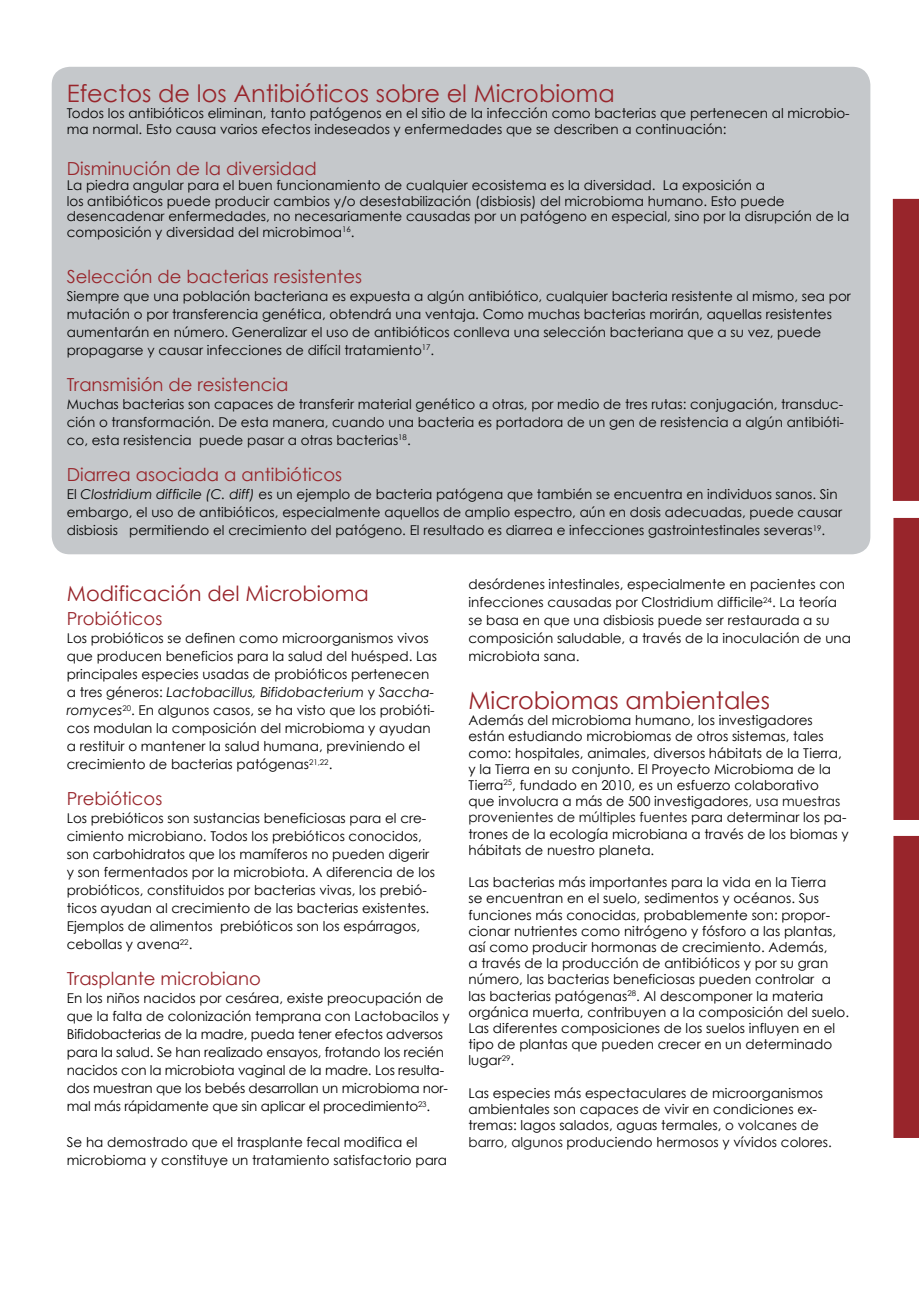
<style>
.page{position:relative;width:919px;height:1289px;background:#fff}
.page>*{position:absolute;margin:0;border:0;box-sizing:border-box;transform-origin:0 0}
.t1{font:24px "Century Gothic";color:#98252b}
.t2{font:21px "Century Gothic";color:#98252b}
.t3{font:18px "Century Gothic";color:#98252b}
.t4{font:13.5px/18px "Century Gothic";color:#000}
.s1{font-style:italic}
.s2{color:#0d0d0d}
</style>
<div class="page">
<div style="left:52px;top:67px;width:818px;height:487px;background:#c5c8cb;border-radius:18px"></div>
<div style="left:892px;top:199px;width:26px;height:302px;background:#98252b"></div>
<div style="left:893px;top:518px;width:25px;height:302px;background:#98252b"></div>
<div style="left:893px;top:836px;width:25px;height:301px;background:#98252b"></div>
<h1 class="t1" style="left:67px;top:78px;width:549px">Efectos de los Antibióticos sobre el Microbioma</h1>
<p class="t4" style="left:67px;top:105px;width:784px;line-height:16.2px">Todos los antibióticos eliminan, tanto patógenos en el sitio de la infección como bacterias que pertenecen al microbio&shy;ma normal. Esto causa varios efectos indeseados y enfermedades que se describen a continuación:</p>
<h3 class="t3" style="left:67px;top:157px;width:251px">Disminución de la diversidad</h3>
<p class="t4" style="left:67px;top:177px;width:784px;line-height:15.5px">La piedra angular para el buen funcionamiento de cualquier ecosistema es la diversidad. La exposición a<br>los antibióticos puede producir cambios y/o desestabilización (disbiosis) del microbioma humano. Esto puede desencadenar enfermedades, no necesariamente causadas por un patógeno en especial, sino por la disrupción de la composición y diversidad del microbimoa<sup>16</sup>.</p>
<h3 class="t3" style="left:67px;top:265px;width:297px">Selección de bacterias resistentes</h3>
<p class="t4" style="left:67px;top:287px;width:785px">Siempre que una población bacteriana es expuesta a algún antibiótico, cualquier bacteria resistente al mismo, sea por mutación o por transferencia genética, obtendrá una ventaja. Como muchas bacterias morirán, aquellas resistentes aumentarán en número. Generalizar el uso de antibióticos conlleva una selección bacteriana que a su vez, puede propagarse y causar infecciones de difícil tratamiento<sup>17</sup>.</p>
<h3 class="t3" style="left:67px;top:373px;width:223px">Transmisión de resistencia</h3>
<p class="t4" style="left:67px;top:395px;width:778px;text-align:justify">Muchas bacterias son capaces de transferir material genético a otras, por medio de tres rutas: conjugación, transduc&shy;ción o transformación. De esta manera, cuando una bacteria es portadora de un gen de resistencia a algún antibióti&shy;co, esta resistencia puede pasar a otras bacterias<sup>18</sup>.</p>
<h3 class="t3" style="left:67px;top:463px;width:277px">Diarrea asociada a antibióticos</h3>
<p class="t4" style="left:67px;top:485px;width:776px">El <span class="s1">Clostridium difficile (C. diff)</span> es un ejemplo de bacteria patógena que también se encuentra en individuos sanos. Sin embargo, el uso de antibióticos, especialmente aquellos de amplio espectro, aún en dosis adecuadas, puede causar disbiosis permitiendo el crecimiento del patógeno. El resultado es diarrea e infecciones gastrointestinales severas<sup>19</sup>.</p>
<h2 class="t2" style="left:67px;top:581px;width:303px">Modificación del Microbioma</h2>
<h3 class="t3" style="left:67px;top:607px;width:97px">Probióticos</h3>
<p class="t4" style="left:67px;top:629px;width:371px">Los probióticos se definen como microorganismos vivos que producen beneficios para la salud del huésped. Las principales especies usadas de probióticos pertenecen a tres géneros: <span class="s1">Lactobacillus, Bifidobacterium</span> y <span class="s1">Saccha&shy;romyces</span><sup>20</sup>. En algunos casos, se ha visto que los probióti&shy;cos modulan la composición del microbioma y ayudan a restituir o mantener la salud humana, previniendo el crecimiento de bacterias patógenas<sup>21,22</sup>.</p>
<h3 class="t3" style="left:67px;top:787px;width:97px">Prebióticos</h3>
<p class="t4" style="left:67px;top:809px;width:370px">Los prebióticos son sustancias beneficiosas para el cre&shy;cimiento microbiano. Todos los prebióticos conocidos, son carbohidratos que los mamíferos no pueden digerir y son fermentados por la microbiota. A diferencia de los probióticos, constituidos por bacterias vivas, los prebió&shy;ticos ayudan al crecimiento de las bacterias existentes.<br>Ejemplos de alimentos prebióticos son los espárragos, cebollas y avena<sup>22</sup>.</p>
<h3 class="t3" style="left:67px;top:967px;width:195px">Trasplante microbiano</h3>
<p class="t4" style="left:67px;top:989px;width:384px">En los niños nacidos por cesárea, existe preocupación de que la falta de colonización temprana con Lactobacilos y Bifidobacterias de la madre, pueda tener efectos adversos para la salud. Se han realizado ensayos, frotando los recién nacidos con la microbiota vaginal de la madre. Los resulta&shy;dos muestran que los bebés desarrollan un microbioma nor&shy;mal más rápidamente que sin aplicar el procedimiento<sup>23</sup>.</p>
<p class="t4" style="left:67px;top:1133px;width:382px">Se ha demostrado que el trasplante fecal modifica el microbioma y constituye un tratamiento satisfactorio para</p>
<p class="t4" style="left:468px;top:575px;width:384px">desórdenes intestinales, especialmente en pacientes con infecciones causadas por Clostridium difficile<sup>24</sup>. La teoría se basa en que una disbiosis puede ser restaurada a su composición saludable, a través de la inoculación de una microbiota sana.</p>
<h1 class="t1" style="left:468px;top:685px;width:303px">Microbiomas ambientales</h1>
<p class="t4" style="left:468px;top:712px;width:381px;line-height:16.2px">Además del microbioma humano, los investigadores están estudiando microbiomas de otros sistemas, tales como: hospitales, animales, diversos hábitats de la Tierra, y la Tierra en su conjunto. El Proyecto Microbioma de la Tierra<sup>25</sup>, fundado en 2010, es un esfuerzo colaborativo<br>que involucra a más de 500 investigadores<span class="s2">, usa muestras provenientes de múltiples fuentes</span> para determinar los pa&shy;trones de la ecología microbiana a través de los biomas y hábitats de nuestro planeta.</p>
<p class="t4" style="left:468px;top:874px;width:382px;line-height:16.2px">Las bacterias más importantes para la vida en la Tierra<br>se encuentran en el suelo, sedimentos y océanos. Sus funciones más conocidas, probablemente son: propor&shy;cionar nutrientes como nitrógeno y fósforo a las plantas, así como producir hormonas de crecimiento. Además,<br>a través de la producción de antibióticos y por su gran número, las bacterias beneficiosas pueden controlar a las bacterias patógenas<sup>28</sup>. Al descomponer la materia orgánica muerta, contribuyen a la composición del suelo.<br>Las diferentes composiciones de los suelos influyen en el tipo de plantas que pueden crecer en un determinado lugar<sup>29</sup>.</p>
<p class="t4" style="left:468px;top:1084px;width:365px;line-height:16.2px">Las especies más espectaculares de microorganismos ambientales son capaces de vivir en condiciones ex&shy;tremas: lagos salados, aguas termales, <span class="s2">o volcanes de barro, algunos</span> produciendo hermosos y vívidos colores.</p>
</div>
